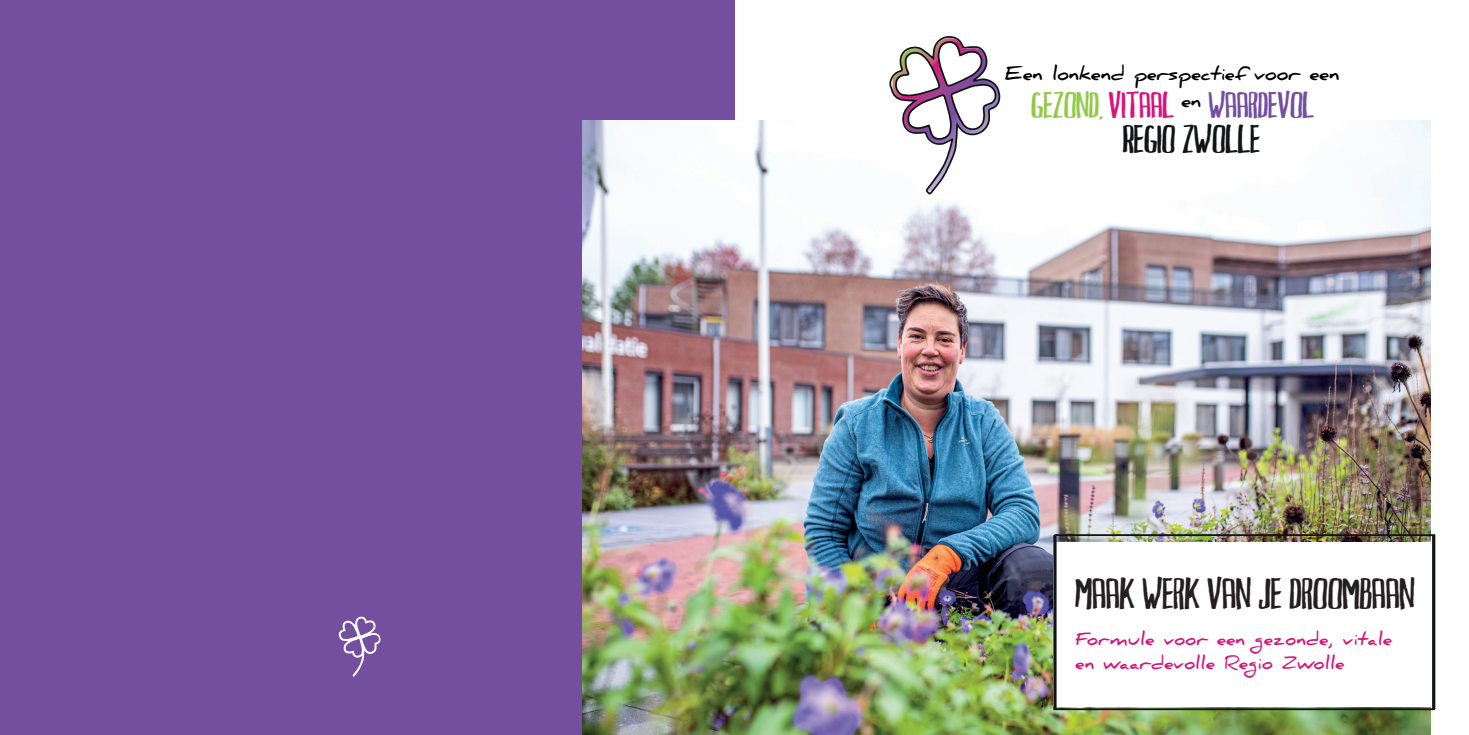
<style>
.page{position:relative;width:1469px;height:735px;background:#fff}
.page>*{position:absolute;margin:0;border:0;box-sizing:border-box;transform-origin:0 0}
.Dikke_kop{font:42px "Markus Ink";color:#231f20}
.t1{font:38.15px "Markus Ink";color:#101414}
.t2{font:35.52px "Markus Ink";color:#744e9f}
.t3{font:700 18.9px "Daniel";color:#000001}
.t4{font:700 18.72px "Daniel";color:#000001}
.Schuine_kop{font:700 17.5px "Daniel";letter-spacing:.02em;color:#d5157b}
.s1{font-size:18.9px}
.s2{color:#92c947}
.s3{color:#d5157b}
</style>
<div class="page">
<div style="left:0;top:0;width:734px;height:734px;background:#744e9f"></div>
<img style="left:582px;top:121px;width:847px;height:613px">
<svg style="left:888px;top:36px;width:113px;height:160px"></svg>
<svg style="left:339px;top:616px;width:41px;height:60px"></svg>
<svg style="left:1053px;top:534px;width:382px;height:176px"></svg>
<p class="t4" style="left:1004px;top:62px;width:336px">Een lonkend perspectief <span class="s1">voor een</span></p>
<h2 class="t1" style="left:1123px;top:120px;width:139px">REGIO ZWOLLE</h2>
<h3 class="t2" style="left:1031px;top:87px;width:284px"><span class="s2">GEZOND,</span> <span class="s3">VITAAL</span> WAARDEVOL</h3>
<p class="t3" style="left:1181px;top:89px;width:21px">en</p>
<p class="Dikke_kop" style="left:1075px;top:571px;width:341px">MAAK WERK VAN JE DROOMBAAN</p>
<p class="Schuine_kop" style="left:1075px;top:628px;width:318px">Formule voor een gezonde, vitale</p>
<p class="Schuine_kop" style="left:1075px;top:652px;width:270px">en waardevolle Regio Zwolle</p>
</div>
